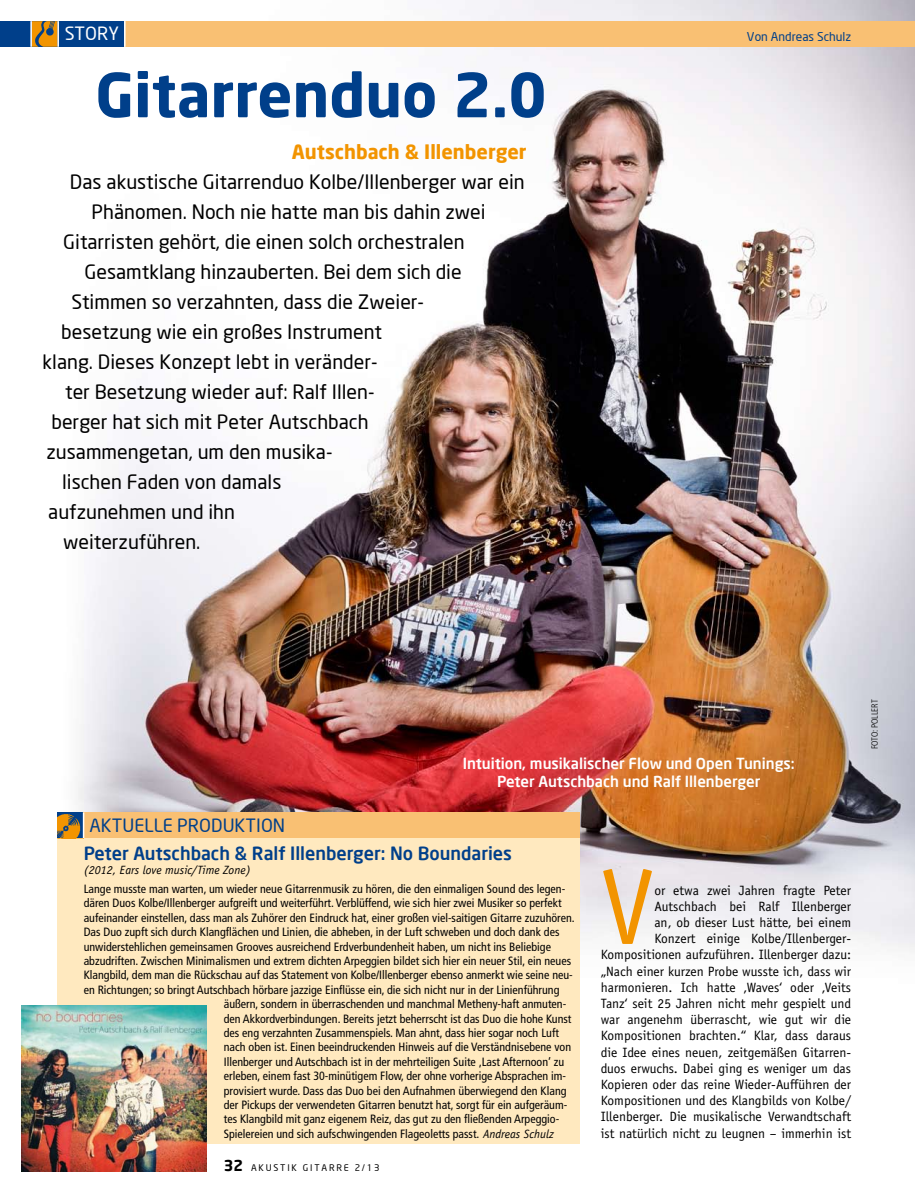
<style>
.page{position:relative;width:915px;height:1191px;background:#fff}
.page>*{position:absolute;margin:0;border:0;box-sizing:border-box;transform-origin:0 0}
.t1{font:107.1px "Officina Sans";color:#f29400}
.t2{font:700 60px "Neo Sans";color:#003f8a}
.t3{font:19.5px "Neo Sans";color:#000}
.t4{font:700 19.5px "Neo Sans";color:#f29400}
.t5{font:500 18px "Neo Sans";color:#003f8a}
.t6{font:18px "Neo Sans";color:#003f8a}
.t7{font:18px "Neo Sans";color:#fff}
.t8{font:500 15px/18px "Neo Sans";color:#fff;text-align:center}
.t9{font:13.5px/16.2px "Officina Sans";color:#000;text-align:right}
.t10{font:condensed 12px "Frutiger";color:#000}
.t11{font:italic 12px "Officina Sans";color:#000}
.t12{font:12px "Neo Sans";color:#003f8a}
.t13{font:9px "Neo Sans";color:#000}
.t14{font:300 condensed 9px "Frutiger";color:#000}
.s1{font-family:"Officina Sans";font-style:italic;font-stretch:normal}
.s2{font-weight:700;font-size:15px}
</style>
<div class="page">
<img style="left:78px;top:0;width:836px;height:987px">
<div style="left:57px;top:812px;width:522px;height:332px;background:#ffe9bf"></div>
<div style="left:57px;top:812px;width:522px;height:26px;background:#f9c073"></div>
<img style="left:57px;top:812px;width:26px;height:26px">
<svg style="left:83px;top:812px;width:1px;height:26px"></svg>
<div style="left:105px;top:21px;width:809px;height:26px;background:#f9c073"></div>
<div style="left:0;top:21px;width:124px;height:26px;background:#003f8a"></div>
<svg style="left:32px;top:21px;width:25px;height:26px"></svg>
<hr style="left:30px;top:21px;width:2px;height:26px;background:#fff">
<hr style="left:57px;top:21px;width:2px;height:26px;background:#fff">
<svg style="left:124px;top:21px;width:1px;height:26px"></svg>
<img style="left:22px;top:1006px;width:185px;height:165px">
<h3 class="t7" style="left:65px;top:23px;width:22px">STOR</h3>
<h3 class="t7" style="left:108px;top:23px;width:12px">Y</h3>
<h2 class="t2" style="left:95px;top:57px;width:453px">Gitarrenduo 2.0</h2>
<h3 class="t4" style="left:292px;top:139px;width:236px">Autschbach &amp; Illenberger</h3>
<h3 class="t3" style="left:70px;top:169px;width:456px">Das akustische Gitarrenduo Kolbe/I llenberger war ein</h3>
<h3 class="t3" style="left:92px;top:199px;width:395px">Phänomen. Noch nie hatte man bis dahin zwei</h3>
<h3 class="t3" style="left:63px;top:229px;width:403px">Gitarristen gehört, die einen solch orchestralen</h3>
<h3 class="t3" style="left:84px;top:259px;width:378px">Gesamtklang hinzauberten. Bei dem sich die</h3>
<h3 class="t3" style="left:71px;top:289px;width:354px">Stimmen so verzahnten, dass die Zweier-</h3>
<h3 class="t3" style="left:61px;top:319px;width:322px">besetzung wie ein großes I nstrument</h3>
<h3 class="t3" style="left:43px;top:349px;width:336px">klang. Dieses Konzept lebt in veränder-</h3>
<h3 class="t3" style="left:65px;top:379px;width:311px">ter Besetzung wieder auf: Ralf I llen-</h3>
<h3 class="t3" style="left:51px;top:409px;width:318px">berger hat sich mit Peter Autschbach</h3>
<h3 class="t3" style="left:47px;top:439px;width:287px">zusammengetan, um den musika-</h3>
<h3 class="t3" style="left:62px;top:469px;width:221px">lischen Faden von damals</h3>
<h3 class="t3" style="left:48px;top:499px;width:188px">aufzunehmen und ihn</h3>
<h3 class="t3" style="left:63px;top:529px;width:139px">weiterzuführen.</h3>
<p class="t12" style="left:746px;top:29px;width:106px">Von Andreas Schulz</p>
<h3 class="t6" style="left:90px;top:814px;width:197px">aktuelle Produktion</h3>
<p class="t8" style="left:462px;top:754px;width:333px">Intuition, musikalischer Flow und Open Tunings:<br>Peter Autschbach und Ralf Illenberger</p>
<h3 class="t5" style="left:84px;top:841px;width:429px">Peter Autschbach &amp; Ralf Illenberger: No Boundaries</h3>
<p class="t11" style="left:84px;top:863px;width:169px">(2012, Ears love music/Time Zone)</p>
<p class="t10" style="left:84px;top:881px;width:483px">Lange musste man warten, um wieder neue Gitarrenmusik zu hören, die den einmaligen Sound des legen-</p>
<p class="t10" style="left:84px;top:896px;width:479px">dären Duos Kolbe/Illenberger aufgreift und weiterführt. Verblüffend, wie sich hier zwei Musiker so perfekt</p>
<p class="t10" style="left:84px;top:910px;width:492px">aufeinander einstellen, dass man als Zuhörer den Eindruck hat, einer großen viel-saitigen Gitarre zuzuhören.</p>
<p class="t10" style="left:84px;top:925px;width:477px">Das Duo zupft sich durch Klangflächen und Linien, die abheben, in der Luft schweben und doch dank des</p>
<p class="t10" style="left:84px;top:939px;width:468px">unwiderstehlichen gemeinsamen Grooves ausreichend Erdverbundenheit haben, um nicht ins Beliebige</p>
<p class="t10" style="left:84px;top:953px;width:489px">abzudriften. Zwischen Minimalismen und extrem dichten Arpeggien bildet sich hier ein neuer Stil, ein neues</p>
<p class="t10" style="left:84px;top:968px;width:490px">Klangbild, dem man die Rückschau auf das Statement von Kolbe/Illenberger ebenso anmerkt wie seine neu-</p>
<p class="t10" style="left:84px;top:982px;width:477px">en Richtungen; so bringt Autschbach hörbare jazzige Einflüsse ein, die sich nicht nur in der Linienführung</p>
<p class="t10" style="left:224px;top:997px;width:344px">äußern, sondern in überraschenden und manchmal Metheny-haft anmuten-</p>
<p class="t10" style="left:224px;top:1011px;width:349px">den Akkordverbindungen. Bereits jetzt beherrscht ist das Duo die hohe Kunst</p>
<p class="t10" style="left:224px;top:1025px;width:336px">des eng verzahnten Zusammenspiels. Man ahnt, dass hier sogar noch Luft</p>
<p class="t10" style="left:224px;top:1040px;width:348px">nach oben ist. Einen beeindruckenden Hinweis auf die Verständnisebene von</p>
<p class="t10" style="left:224px;top:1054px;width:342px">Illenberger und Autschbach ist in der mehrteiligen Suite ‚Last Afternoon‘ zu</p>
<p class="t10" style="left:224px;top:1069px;width:344px">erleben, einem fast 30-minütigem Flow, der ohne vorherige Absprachen im-</p>
<p class="t10" style="left:224px;top:1083px;width:344px">provisiert wurde. Dass das Duo bei den Aufnahmen überwiegend den Klang</p>
<p class="t10" style="left:224px;top:1097px;width:345px">der Pickups der verwendeten Gitarren benutzt hat, sorgt für ein aufgeräum-</p>
<p class="t10" style="left:224px;top:1112px;width:337px">tes Klangbild mit ganz eigenem Reiz, das gut zu den fließenden Arpeggio-</p>
<p class="t10" style="left:224px;top:1126px;width:331px">Spielereien und sich aufschwingenden Flageoletts passt. <span class="s1">Andreas Schulz</span></p>
<p class="t13" style="left:224px;top:1162px;width:35px"><span class="s2">32</span> AKU</p>
<p class="t13" style="left:273px;top:1162px;width:14px">STIK</p>
<p class="t13" style="left:303px;top:1162px;width:15px">GITARRE</p>
<p class="t13" style="left:354px;top:1162px;width:26px">2/13</p>
<h1 class="t1" style="left:600px;top:844px;width:55px">V</h1>
<p class="t9" style="left:600px;top:882px;width:252px">or etwa zwei Jahren fragte Peter Autschbach bei Ralf Illenberger<br>an, ob dieser Lust hätte, bei einem<br>Konzert einige Kolbe/Illenberger-Kompositionen aufzuführen. Illenberger dazu: „Nach einer kurzen Probe wusste ich, dass wir harmonieren. Ich hatte ‚Waves‘ oder ‚Veits Tanz‘ seit 25 Jahren nicht mehr gespielt und war angenehm überrascht, wie gut wir die Kompositionen brachten.“ Klar, dass daraus die Idee eines neuen, zeitgemäßen Gitarren&shy;duos erwuchs. Dabei ging es weniger um das Kopieren oder das reine Wieder-Aufführen der Kompositionen und des Klangbilds von Kolbe/ Illenberger. Die musikalische Verwandtschaft ist natürlich nicht zu leugnen – immerhin ist</p>
<p class="t14" style="left:869px;top:749px;width:51px;rotate:-90deg">Foto: Pollert</p>
</div>
